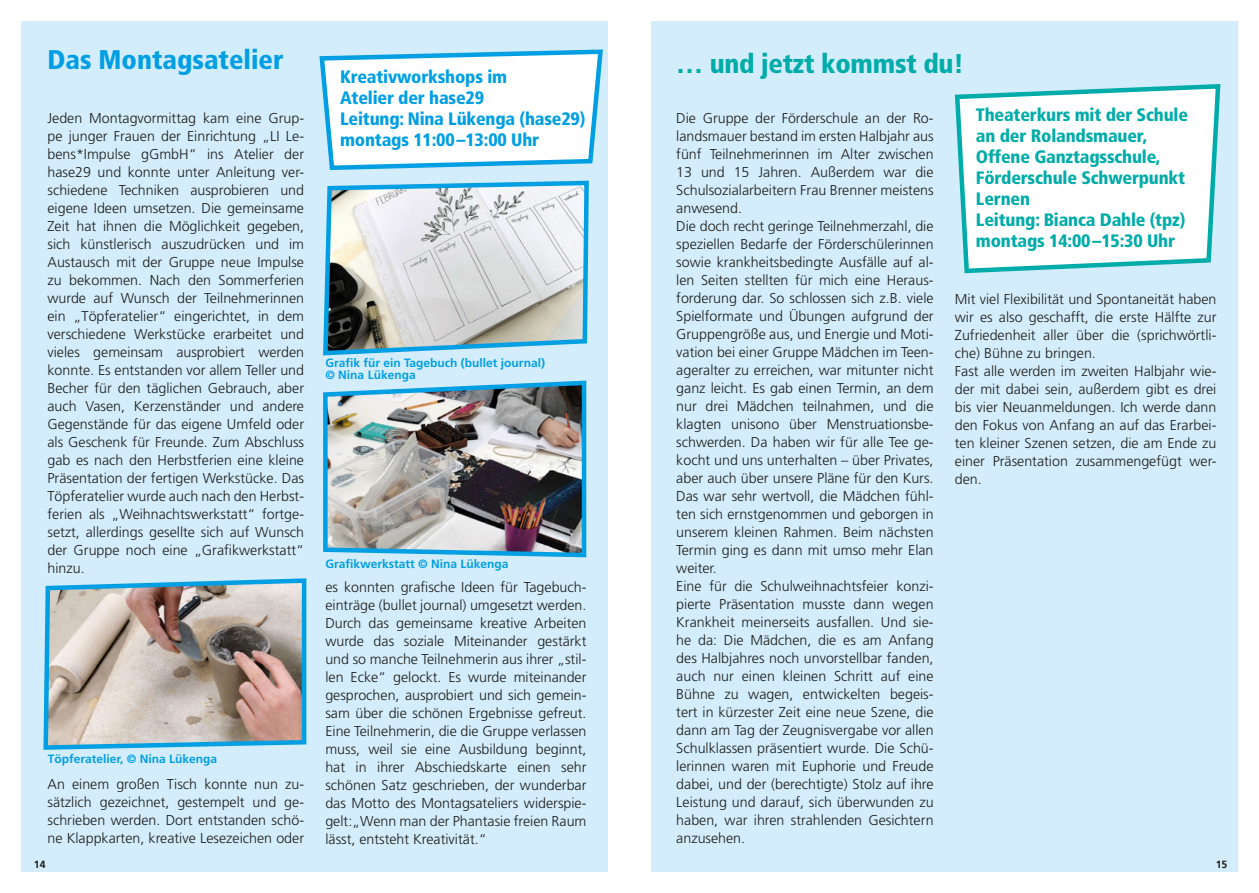
<style>
.page{position:relative;width:1259px;height:893px;background:#fff}
.page>*{position:absolute;margin:0;border:0;box-sizing:border-box;transform-origin:0 0}
.t1{font:900 condensed 27px "Frutiger";letter-spacing:-.01em;color:#00aca9}
.t2{font:900 condensed 27px "Frutiger";color:#009fe3}
.t3{font:900 condensed 18px/21px "Frutiger";letter-spacing:-.01em;color:#00aca9}
.t4{font:900 condensed 18px/21px "Frutiger";letter-spacing:-.01em;color:#009fe3}
.t5{font:300 14.25px/18px "Frutiger";color:#1d1d1b;text-align:justify}
.t6{font:700 12px/12px "Frutiger";color:#009fe3}
.t7{font:700 10.5px "Frutiger";color:#1d1d1b}
</style>
<div class="page">
<div style="left:21px;top:21px;width:587px;height:851px;background:#d4edfc"></div>
<div style="left:651px;top:21px;width:586px;height:851px;background:#d4edfc"></div>
<svg style="left:319px;top:49px;width:284px;height:122px;background:#e1f3fb"></svg>
<img style="left:43px;top:578px;width:264px;height:172px">
<svg style="left:323px;top:180px;width:266px;height:176px;background:#bccacf"></svg>
<img style="left:323px;top:380px;width:264px;height:178px">
<svg style="left:954px;top:84px;width:267px;height:190px;background:#e7f6f8"></svg>
<h1 class="t2" style="left:47px;top:44px;width:238px">Das Montagsatelier</h1>
<p class="t5" style="left:47px;top:109px;width:258px">Jeden Montagvormittag kam eine Grup&shy;pe junger Frauen der Einrichtung „LI Le&shy;bens*Impulse gGmbH“ ins Atelier der hase29 und konnte unter Anleitung ver&shy;schiedene Techniken ausprobieren und eigene Ideen umsetzen. Die gemeinsame Zeit hat ihnen die Möglichkeit gegeben, sich künstlerisch auszudrücken und im Austausch mit der Gruppe neue Impulse zu bekommen. Nach den Sommerferien wurde auf Wunsch der Teilnehmerinnen ein „Töpferatelier“ eingerichtet, in dem verschiedene Werkstücke erarbeitet und vieles gemeinsam ausprobiert werden konnte. Es entstanden vor allem Teller und Becher für den täglichen Gebrauch, aber auch Vasen, Kerzenständer und andere Gegenstände für das eigene Umfeld oder als Geschenk für Freunde. Zum Abschluss gab es nach den Herbstferien eine kleine Präsentation der fertigen Werkstücke. Das Töpferatelier wurde auch nach den Herbst&shy;ferien als „Weihnachtswerkstatt“ fortge&shy;setzt, allerdings gesellte sich auf Wunsch der Gruppe noch eine „Grafikwerkstatt“ hinzu.</p>
<p class="t6" style="left:48px;top:753px;width:171px">Töpferatelier, © Nina Lükenga</p>
<p class="t5" style="left:47px;top:775px;width:258px">An einem großen Tisch konnte nun zu&shy;sätzlich gezeichnet, gestempelt und ge&shy;schrieben werden. Dort entstanden schö&shy;ne Klappkarten, kreative Lesezeichen oder</p>
<p class="t4" style="left:340px;top:67px;width:247px">Kreativworkshops im<br>Atelier der hase29<br>Leitung: Nina Lükenga (hase29) montags 11:00 –13:00 Uhr</p>
<p class="t6" style="left:325px;top:356px;width:221px">Grafik für ein Tagebuch (bullet journal) © Nina Lükenga</p>
<p class="t6" style="left:325px;top:557px;width:184px">Grafikwerkstatt © Nina Lükenga</p>
<p class="t5" style="left:325px;top:578px;width:263px">es konnten grafische Ideen für Tagebuch&shy;einträge (bullet journal) umgesetzt werden.<br>Durch das gemeinsame kreative Arbeiten wurde das soziale Miteinander gestärkt und so manche Teilnehmerin aus ihrer „stil&shy;len Ecke“ gelockt. Es wurde miteinander gesprochen, ausprobiert und sich gemein&shy;sam über die schönen Ergebnisse gefreut.<br>Eine Teilnehmerin, die die Gruppe verlassen muss, weil sie eine Ausbildung beginnt, hat in ihrer Abschiedskarte einen sehr schönen Satz geschrieben, der wunderbar das Motto des Montagsateliers widerspie&shy;gelt:„Wenn man der Phantasie freien Raum lässt, entsteht Kreativität.“</p>
<h1 class="t1" style="left:676px;top:47px;width:289px">… und jetzt kommst du!</h1>
<p class="t5" style="left:676px;top:109px;width:259px;text-align:left">Die Gruppe der Förderschule an der Ro&shy;landsmauer bestand im ersten Halbjahr aus fünf Teilnehmerinnen im Alter zwischen 13 und 15 Jahren. Außerdem war die Schulsozialarbeitern Frau Brenner meistens anwesend.<br>Die doch recht geringe Teilnehmerzahl, die speziellen Bedarfe der Förderschülerinnen sowie krankheitsbedingte Ausfälle auf al&shy;len Seiten stellten für mich eine Heraus&shy;forderung dar. So schlossen sich z.B. viele Spielformate und Übungen aufgrund der Gruppengröße aus, und Energie und Moti&shy;vation bei einer Gruppe Mädchen im Teen&shy;ageralter zu erreichen, war mitunter nicht ganz leicht. Es gab einen Termin, an dem nur drei Mädchen teilnahmen, und die klagten unisono über Menstruationsbe&shy;schwerden. Da haben wir für alle Tee ge&shy;kocht und uns unterhalten – über Privates, aber auch über unsere Pläne für den Kurs.<br>Das war sehr wertvoll, die Mädchen fühl&shy;ten sich ernstgenommen und geborgen in unserem kleinen Rahmen. Beim nächsten Termin ging es dann mit umso mehr Elan weiter.<br>Eine für die Schulweihnachtsfeier konzi&shy;pierte Präsentation musste dann wegen Krankheit meinerseits ausfallen. Und sie&shy;he da: Die Mädchen, die es am Anfang des Halbjahres noch unvorstellbar fanden, auch nur einen kleinen Schritt auf eine Bühne zu wagen, entwickelten begeis&shy;tert in kürzester Zeit eine neue Szene, die dann am Tag der Zeugnisvergabe vor allen Schulklassen präsentiert wurde. Die Schü&shy;lerinnen waren mit Euphorie und Freude dabei, und der (berechtigte) Stolz auf ihre Leistung und darauf, sich überwunden zu haben, war ihren strahlenden Gesichtern anzusehen.</p>
<p class="t3" style="left:976px;top:104px;width:214px">Theaterkurs mit der Schule an der Rolandsmauer,<br>Offene Ganztagsschule,<br>Förderschule Schwerpunkt<br>Lernen<br>Leitung: Bianca Dahle (tpz) montags 14:00 –15:30 Uhr</p>
<p class="t5" style="left:955px;top:290px;width:263px;text-align:left">Mit viel Flexibilität und Spontaneität haben wir es also geschafft, die erste Hälfte zur Zufriedenheit aller über die (sprichwörtli&shy;che) Bühne zu bringen.<br>Fast alle werden im zweiten Halbjahr wie&shy;der mit dabei sein, außerdem gibt es drei bis vier Neuanmeldungen. Ich werde dann den Fokus von Anfang an auf das Erarbei&shy;ten kleiner Szenen setzen, die am Ende zu einer Präsentation zusammengefügt wer&shy;den.</p>
<p class="t7" style="left:34px;top:858px;width:13px">14</p>
<p class="t7" style="left:1215px;top:858px;width:13px">15</p>
</div>
